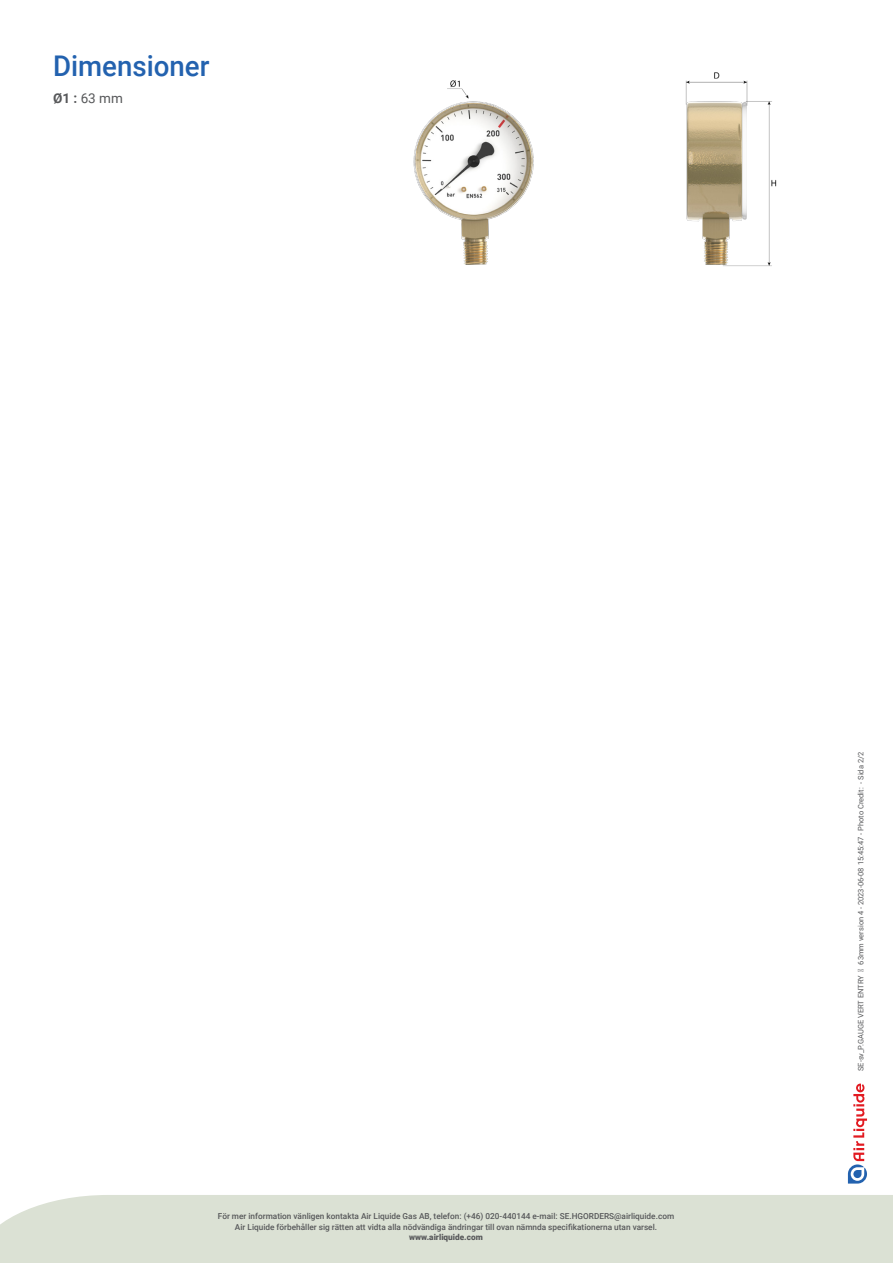
<style>
.page{position:relative;width:893px;height:1263px;background:#fff}
.page>*{position:absolute;margin:0;border:0;box-sizing:border-box;transform-origin:0 0}
.Sous_titre_bleu_Fond{font:500 28.5px "Roboto";color:#2362af}
.Descriptif_Noir80_Fo{font:13.5px "Roboto";color:#57585a}
.t1{font:500 8.25px/10.5px "Roboto";color:#57585a;text-align:center}
.t2{font:900 8.25px "Roboto";color:#57585a}
.t3{font:7.5px "Roboto";color:#57585a}
.s1{font-weight:700}
</style>
<div class="page">
<div style="left:0;top:1195px;width:893px;height:68px;background:#dbe1d4"></div>
<svg style="left:848px;top:1083px;width:19px;height:100px"></svg>
<img style="left:413px;top:72px;width:364px;height:194px">
<p class="Sous_titre_bleu_Fond" style="left:53px;top:46px;width:158px">Dimensioner</p>
<p class="Descriptif_Noir80_Fo" style="left:53px;top:89px;width:71px"><span class="s1">Ø1 :</span> 63 mm</p>
<p class="t1" style="left:218px;top:1211px;width:458px">För mer information vänligen kontakta Air Liquide Gas AB, telefon: (+46) 020-440144 e-mail: SE.HGORDERS@airliquide.com<br>Air Liquide förbehåller sig rätten att vidta alla nödvändiga ändringar till ovan nämnda specifikationerna utan varsel.</p>
<p class="t2" style="left:409px;top:1231px;width:75px">www.airliquide.com</p>
<p class="t3" style="left:856px;top:1071px;width:321px;rotate:-90deg">SE-sv_P.GAUGE VERT ENTRY ⌀ 63mm version 4 - 2023-06-08 15:45:47 - Photo Credit: - Sida 2/2</p>
</div>
